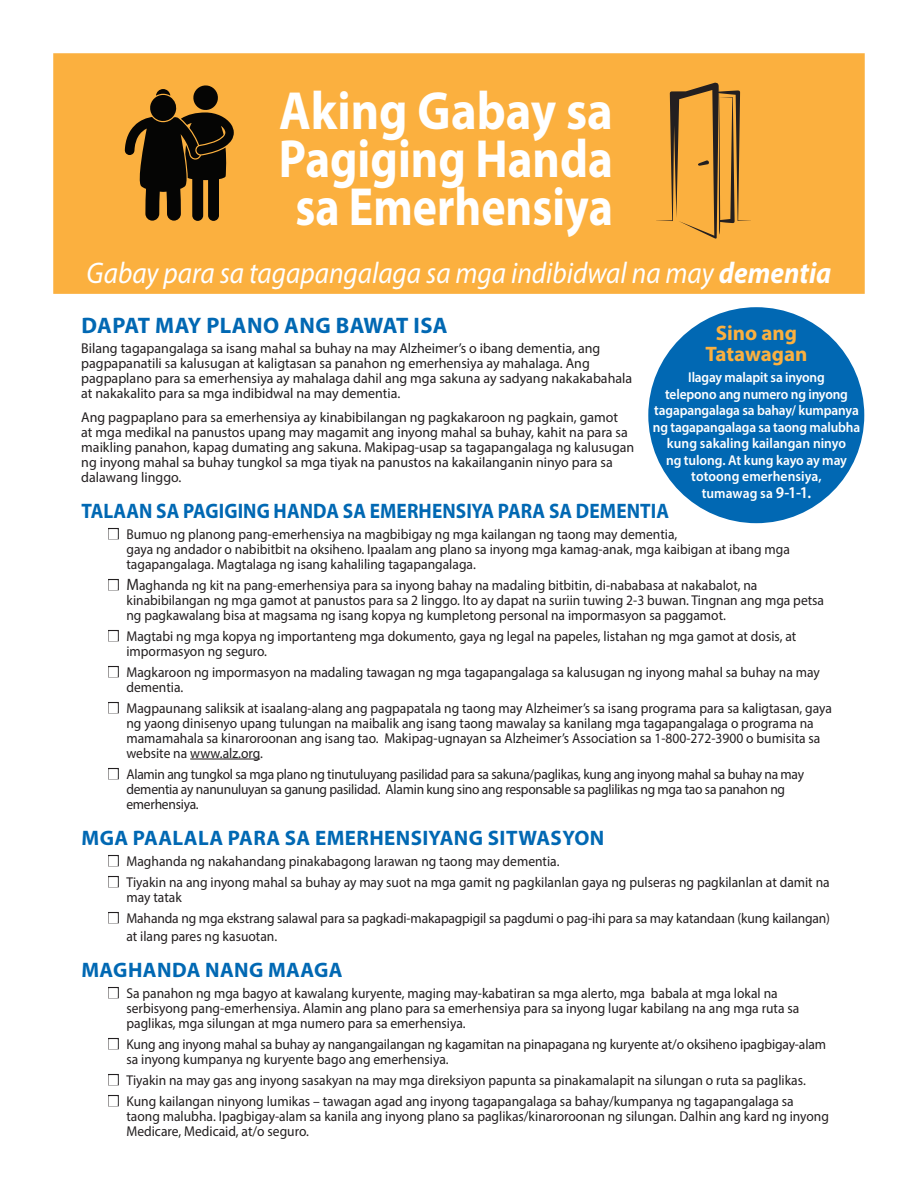
<style>
.page{position:relative;width:918px;height:1188px;background:#fff}
.page>*{position:absolute;margin:0;border:0;box-sizing:border-box;transform-origin:0 0}
.Heading_2{font:700 54px/48px "Myriad Pro";color:#fff;text-align:center;scale:.9 1}
.Heading_2-2{font:italic 30px "Myriad Pro";color:#fff;scale:.91 1}
.Head_1{font:700 22.5px "Myriad Pro";letter-spacing:.02em;color:#0168b3}
.t1{font:700 21px "Myriad Pro";letter-spacing:.005em;color:#0168b3}
.t2{font:700 21px "Myriad Pro";letter-spacing:.005em;color:#0168b3;scale:.92 1}
.Heading_2-3{font:700 21px/21px "Myriad Pro";color:#fbb03f;text-align:center}
.List_Paragraph{font:14.25px/15px "Myriad Pro";color:#231f20;scale:.95 1}
.Body{font:14.25px/15px "Myriad Pro";color:#231f20}
.List_Paragraph-2{font:14.25px/15px "Myriad Pro";letter-spacing:-.02em;color:#231f20;scale:.95 1}
.Heading_2-4{font:600 14.25px/16.5px "Myriad Pro";letter-spacing:-.01em;color:#fff;text-align:center;scale:.94 1}
.s1{font-weight:700}
.s2{font-size:16.5px}
.s3{color:#fff}
</style>
<div class="page">
<div style="left:53px;top:53px;width:812px;height:241px;background:#fbb03f;border:2px solid #fbb03f"></div>
<svg style="left:656px;top:82px;width:95px;height:157px"></svg>
<hr style="left:190px;top:759px;width:70px;height:1px;background:#231f20">
<div style="left:108px;top:528px;width:11px;height:11px;border:2px solid #231f20"></div>
<div style="left:108px;top:579px;width:11px;height:11px;border:2px solid #231f20"></div>
<div style="left:108px;top:630px;width:11px;height:11px;border:2px solid #231f20"></div>
<div style="left:108px;top:666px;width:11px;height:11px;border:2px solid #231f20"></div>
<div style="left:108px;top:702px;width:11px;height:11px;border:2px solid #231f20"></div>
<div style="left:108px;top:768px;width:11px;height:11px;border:2px solid #231f20"></div>
<div style="left:108px;top:855px;width:11px;height:11px;border:2px solid #231f20"></div>
<div style="left:108px;top:876px;width:11px;height:11px;border:2px solid #231f20"></div>
<div style="left:108px;top:912px;width:11px;height:11px;border:2px solid #231f20"></div>
<div style="left:108px;top:987px;width:11px;height:11px;border:2px solid #231f20"></div>
<div style="left:108px;top:1038px;width:11px;height:11px;border:2px solid #231f20"></div>
<div style="left:108px;top:1074px;width:11px;height:11px;border:2px solid #231f20"></div>
<div style="left:108px;top:1095px;width:11px;height:11px;border:2px solid #231f20"></div>
<div style="left:648px;top:307px;width:216px;height:216px;background:#0168b3;border-radius:50%"></div>
<svg style="left:125px;top:85px;width:109px;height:136px"></svg>
<p class="Heading_2" style="left:279px;top:85px;width:373px">Aking Gabay sa<br>Pagiging Handa sa Emerhensiya</p>
<p class="Heading_2-2" style="left:87px;top:254px;width:820px">Gabay para sa tagapangalaga sa mga indibidwal na may <span class="s1">dementia</span></p>
<p class="Heading_2-3" style="left:705px;top:322px;width:104px">Sino ang<br>Tatawagan</p>
<p class="Heading_2-4" style="left:653px;top:369px;width:222px">Ilagay malapit sa inyong<br>telepono ang numero ng inyong tagapangalaga sa bahay/ kumpanya ng tagapangalaga sa taong malubha kung sakaling kailangan ninyo<br>ng tulong. At kung kayo ay may totoong emerhensiya,<br>tumawag sa <span class="s2">9-1-1.</span></p>
<p class="Head_1" style="left:82px;top:311px;width:368px">DAPAT MAY PLANO ANG BAWAT ISA</p>
<p class="Body" style="left:81px;top:340px;width:552px">Bilang tagapangalaga sa isang mahal sa buhay na may Alzheimer’s o ibang dementia, ang pagpapanatili sa kalusugan at kaligtasan sa panahon ng emerhensiya ay mahalaga. Ang pagpaplano para sa emerhensiya ay mahalaga dahil ang mga sakuna ay sadyang nakakabahala at nakakalito para sa mga indibidwal na may dementia.</p>
<p class="Body" style="left:81px;top:409px;width:554px">Ang pagpaplano para sa emerhensiya ay kinabibilangan ng pagkakaroon ng pagkain, gamot<br>at mga medikal na panustos upang may magamit ang inyong mahal sa buhay, kahit na para sa maikling panahon, kapag dumating ang sakuna. Makipag-usap sa tagapangalaga ng kalusugan ng inyong mahal sa buhay tungkol sa mga tiyak na panustos na kakailanganin ninyo para sa dalawang linggo.</p>
<h2 class="t2" style="left:81px;top:497px;width:640px">TALAAN SA PAGIGING HANDA SA EMERHENSIYA PARA SA DEMENTIA</h2>
<p class="List_Paragraph" style="left:126px;top:526px;width:700px;text-indent:-18px"><span class="s3">■</span> Bumuo ng planong pang-emerhensiya na magbibigay ng mga kailangan ng taong may dementia,<br>gaya ng andador o nabibitbit na oksiheno. Ipaalam ang plano sa inyong mga kamag-anak, mga kaibigan at ibang mga tagapangalaga. Magtalaga ng isang kahaliling tagapangalaga.</p>
<p class="List_Paragraph" style="left:126px;top:577px;width:736px;text-indent:-18px"><span class="s3">■</span> <span class="s2">M</span>aghanda ng kit na pang-emerhensiya para sa inyong bahay na madaling bitbitin, di-nababasa at nakabalot, na kinabibilangan ng mga gamot at panustos para sa 2 linggo. Ito ay dapat na suriin tuwing 2-3 buwan. Tingnan ang mga petsa ng pagkawalang bisa at magsama ng isang kopya ng kumpletong personal na impormasyon sa paggamot.</p>
<p class="List_Paragraph" style="left:126px;top:628px;width:707px;text-indent:-18px"><span class="s3">■</span> Magtabi ng mga kopya ng importanteng mga dokumento, gaya ng legal na papeles, listahan ng mga gamot at dosis, at impormasyon ng seguro.</p>
<p class="List_Paragraph" style="left:126px;top:664px;width:731px;text-indent:-18px"><span class="s3">■</span> Magkaroon ng impormasyon na madaling tawagan ng mga tagapangalaga sa kalusugan ng inyong mahal sa buhay na may dementia.</p>
<p class="List_Paragraph" style="left:126px;top:700px;width:744px;text-indent:-18px"><span class="s3">■</span> Magpaunang saliksik at isaalang-alang ang pagpapatala ng taong may Alzheimer’s sa isang programa para sa kaligtasan, gaya ng yaong dinisenyo upang tulungan na maibalik ang isang taong mawalay sa kanilang mga tagapangalaga o programa na mamamahala sa kinaroroonan ang isang tao. Makipag-ugnayan sa Alzheimer’s Association sa 1-800-272-3900 o bumisita sa website na www.alz.org.</p>
<p class="List_Paragraph-2" style="left:126px;top:766px;width:715px;text-indent:-18px"><span class="s3">■</span> Alamin ang tungkol sa mga plano ng tinutuluyang pasilidad para sa sakuna/paglikas, kung ang inyong mahal sa buhay na may dementia ay nanunuluyan sa ganung pasilidad. Alamin kung sino ang responsable sa paglilikas ng mga tao sa panahon ng emerhensiya.</p>
<h2 class="t1" style="left:82px;top:824px;width:524px">MGA PAALALA PARA SA EMERHENSIYANG SITWASYON</h2>
<p class="List_Paragraph" style="left:108px;top:853px;width:477px"><span class="s3">■</span> Maghanda ng nakahandang pinakabagong larawan ng taong may dementia.</p>
<p class="List_Paragraph" style="left:126px;top:874px;width:742px;text-indent:-18px"><span class="s3">■</span> Tiyakin na ang inyong mahal sa buhay ay may suot na mga gamit ng pagkilanlan gaya ng pulseras ng pagkilanlan at damit na may tatak</p>
<p class="List_Paragraph" style="left:126px;top:909px;width:742px;line-height:18px;text-indent:-18px"><span class="s3">■</span> Mahanda ng mga ekstrang salawal para sa pagkadi-makapagpigil sa pagdumi o pag-ihi para sa may katandaan (kung kailangan) at ilang pares ng kasuotan.</p>
<h2 class="t1" style="left:82px;top:956px;width:263px">MAGHANDA NANG MAAGA</h2>
<p class="List_Paragraph" style="left:126px;top:985px;width:710px;text-indent:-18px"><span class="s3">■</span> Sa panahon ng mga bagyo at kawalang kuryente, maging may-kabatiran sa mga alerto, mga babala at mga lokal na serbisyong pang-emerhensiya. Alamin ang plano para sa emerhensiya para sa inyong lugar kabilang na ang mga ruta sa paglikas, mga silungan at mga numero para sa emerhensiya.</p>
<p class="List_Paragraph" style="left:126px;top:1036px;width:738px;text-indent:-18px"><span class="s3">■</span> Kung ang inyong mahal sa buhay ay nangangailangan ng kagamitan na pinapagana ng kuryente at/o oksiheno ipagbigay-alam sa inyong kumpanya ng kuryente bago ang emerhensiya.</p>
<p class="List_Paragraph" style="left:108px;top:1072px;width:736px"><span class="s3">■</span> Tiyakin na may gas ang inyong sasakyan na may mga direksiyon papunta sa pinakamalapit na silungan o ruta sa paglikas.</p>
<p class="List_Paragraph" style="left:126px;top:1093px;width:741px;text-indent:-18px"><span class="s3">■</span> Kung kailangan ninyong lumikas – tawagan agad ang inyong tagapangalaga sa bahay/kumpanya ng tagapangalaga sa taong malubha. Ipagbigay-alam sa kanila ang inyong plano sa paglikas/kinaroroonan ng silungan. Dalhin ang kard ng inyong<br>Medicare, Medicaid, at/o seguro.</p>
</div>
